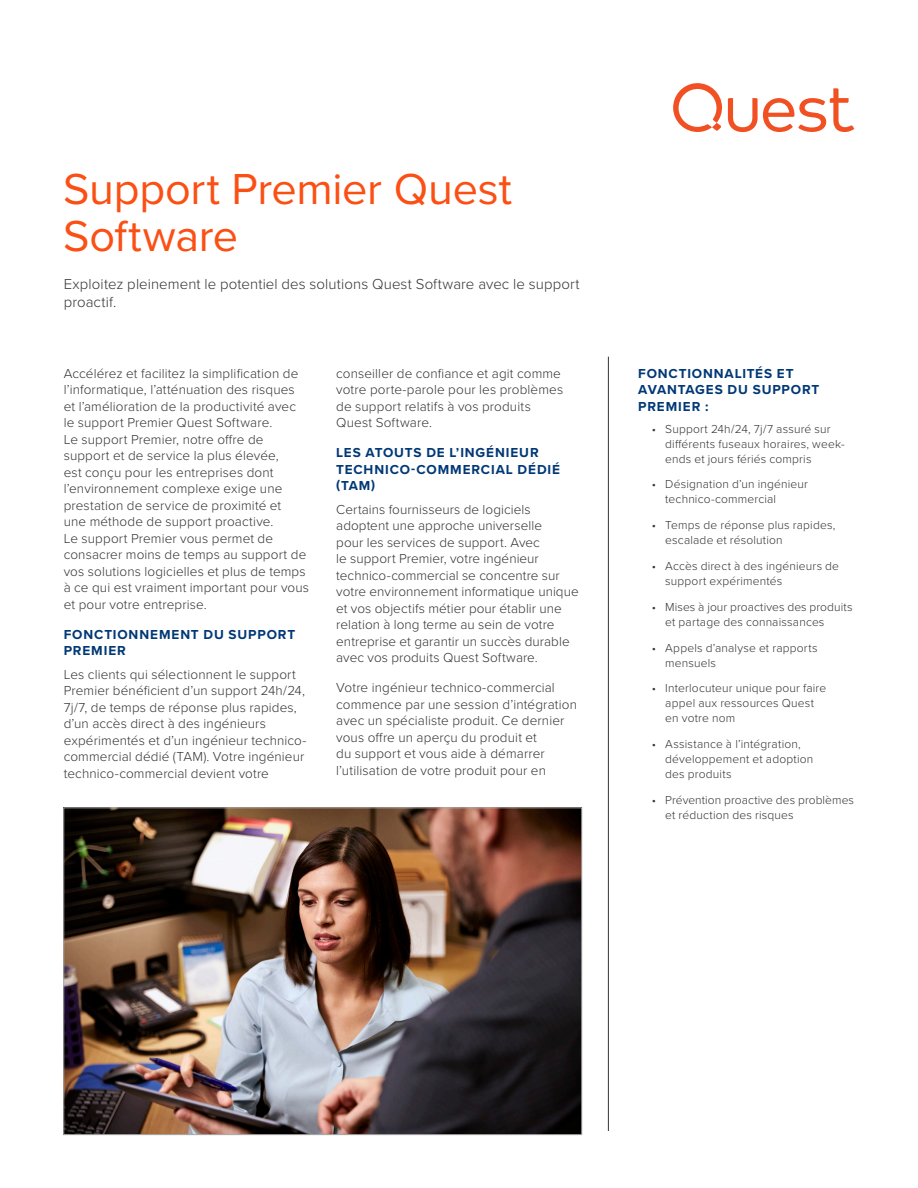
<style>
.page{position:relative;width:918px;height:1188px;background:#fff}
.page>*{position:absolute;margin:0;border:0;box-sizing:border-box;transform-origin:0 0}
._01_Headline_27{font:45px/46.5px "Proxima Nova";letter-spacing:-.005em;color:#fb4f14}
._04_Subhead{font:300 15px/18px "Proxima Nova";letter-spacing:.005em;color:#333}
.t1{font:300 13.5px/16.5px "Proxima Nova";letter-spacing:.01em;color:#333}
._05_Section_Heading{font:700 13.5px/16.5px "Proxima Nova";letter-spacing:.065em;color:#003876}
.t2{font:300 12px/15px "Proxima Nova";letter-spacing:.015em;color:#333}
</style>
<div class="page">
<svg style="left:728px;top:88px;width:126px;height:44px"></svg>
<svg style="left:673px;top:83px;width:49px;height:49px"></svg>
<hr style="left:608px;top:357px;width:1px;height:774px;background:#333">
<img style="left:66px;top:810px;width:514px;height:323px">
<p class="_01_Headline_27" style="left:63px;top:164px;width:450px">Support Premier Quest<br>Software</p>
<p class="_04_Subhead" style="left:64px;top:275px;width:517px">Exploitez pleinement le potentiel des solutions Quest Software avec le support proactif.</p>
<p class="t1" style="left:64px;top:365px;width:247px">Accélérez et facilitez la simplification de l’informatique, l’atténuation des risques et l’amélioration de la productivité avec le support Premier Quest Software.<br>Le support Premier, notre offre de support et de service la plus élevée,<br>est conçu pour les entreprises dont l’environnement complexe exige une prestation de service de proximité et<br>une méthode de support proactive.<br>Le support Premier vous permet de consacrer moins de temps au support de vos solutions logicielles et plus de temps à ce qui est vraiment important pour vous et pour votre entreprise.</p>
<p class="_05_Section_Heading" style="left:64px;top:626px;width:233px">FONCTIONNEMENT DU SUPPORT<br>PREMIER</p>
<p class="t1" style="left:64px;top:665px;width:244px">Les clients qui sélectionnent le support Premier bénéficient d’un support 24h/24, 7j/7, de temps de réponse plus rapides, d’un accès direct à des ingénieurs expérimentés et d’un ingénieur technico&shy;commercial dédié (TAM). Votre ingénieur technico-commercial devient votre</p>
<p class="t1" style="left:336px;top:365px;width:228px">conseiller de confiance et agit comme votre porte-parole pour les problèmes de support relatifs à vos produits<br>Quest Software.</p>
<p class="_05_Section_Heading" style="left:336px;top:444px;width:225px">LES ATOUTS DE L’INGÉNIEUR<br>TECHNICO-COMMERCIAL DÉDIÉ (TAM)</p>
<p class="t1" style="left:336px;top:500px;width:244px">Certains fournisseurs de logiciels adoptent une approche universelle<br>pour les services de support. Avec<br>le support Premier, votre ingénieur technico-commercial se concentre sur votre environnement informatique unique et vos objectifs métier pour établir une relation à long terme au sein de votre entreprise et garantir un succès durable avec vos produits Quest Software.</p>
<p class="t1" style="left:336px;top:679px;width:242px">Votre ingénieur technico-commercial commence par une session d’intégration avec un spécialiste produit. Ce dernier vous offre un aperçu du produit et<br>du support et vous aide à démarrer l’utilisation de votre produit pour en</p>
<p class="_05_Section_Heading" style="left:638px;top:365px;width:183px">FONCTIONNALITÉS ET<br>AVANTAGES DU SUPPORT<br>PREMIER :</p>
<p class="t2" style="left:665px;top:421px;width:181px;text-indent:-14px">• Support 24h/24, 7j/7 assuré sur différents fuseaux horaires, week&shy;ends et jours fériés compris</p>
<p class="t2" style="left:665px;top:476px;width:144px;text-indent:-14px">• Désignation d’un ingénieur technico-commercial</p>
<p class="t2" style="left:665px;top:517px;width:172px;text-indent:-14px">• Temps de réponse plus rapides, escalade et résolution</p>
<p class="t2" style="left:665px;top:558px;width:175px;text-indent:-14px">• Accès direct à des ingénieurs de support expérimentés</p>
<p class="t2" style="left:665px;top:599px;width:189px;text-indent:-14px">• Mises à jour proactives des produits et partage des connaissances</p>
<p class="t2" style="left:665px;top:640px;width:154px;text-indent:-14px">• Appels d’analyse et rapports mensuels</p>
<p class="t2" style="left:665px;top:680px;width:162px;text-indent:-14px">• Interlocuteur unique pour faire appel aux ressources Quest en votre nom</p>
<p class="t2" style="left:665px;top:736px;width:150px;text-indent:-14px">• Assistance à l’intégration, développement et adoption des produits</p>
<p class="t2" style="left:665px;top:792px;width:190px;text-indent:-14px">• Prévention proactive des problèmes et réduction des risques</p>
</div>
